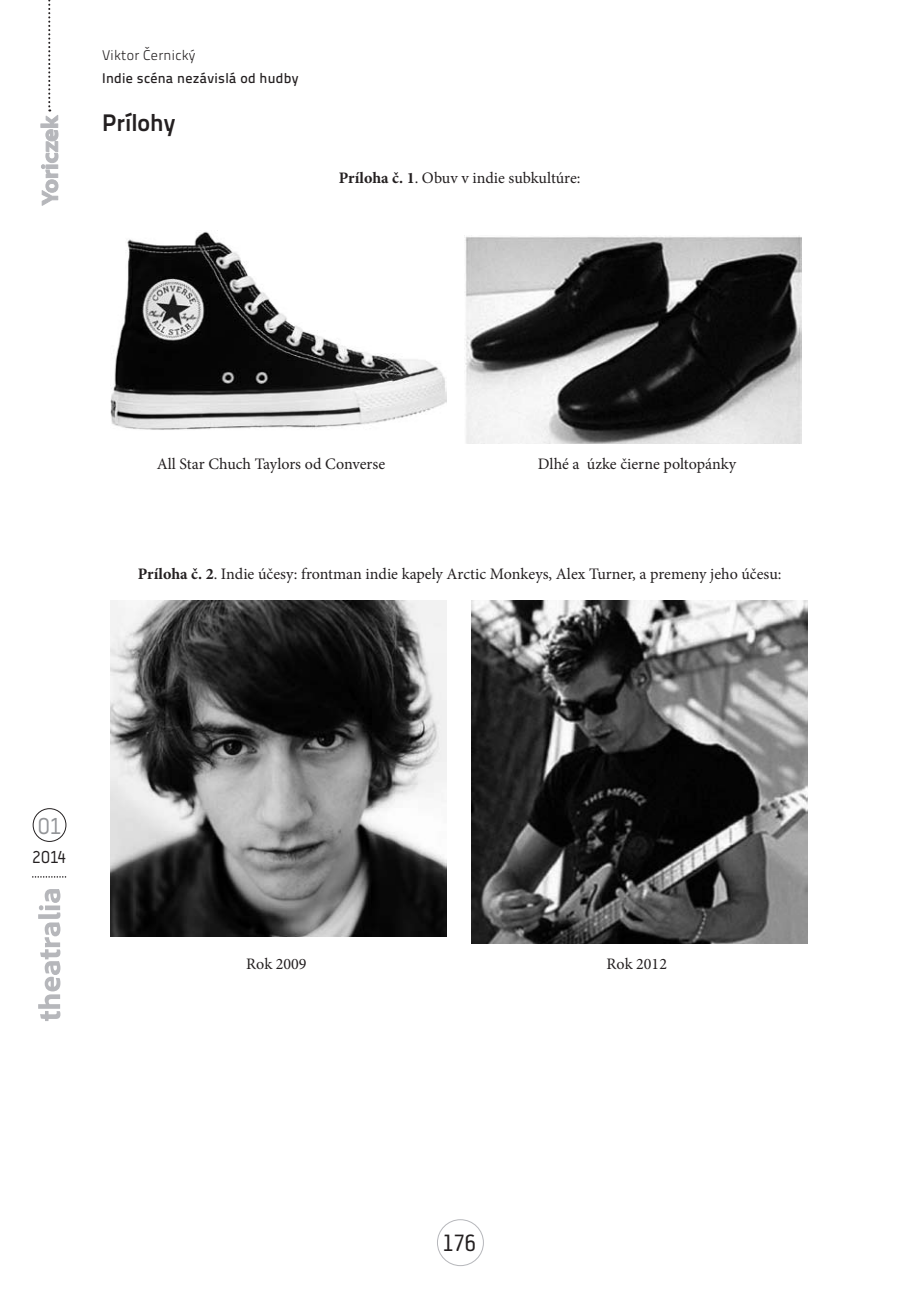
<style>
.page{position:relative;width:908px;height:1304px;background:#fff}
.page>*{position:absolute;margin:0;border:0;box-sizing:border-box;transform-origin:0 0}
.t1{font:700 24px "Titillium Text 22 L";color:#231f20}
.t2{font:24px "AF Klampenborg";color:#231f20}
.t3{font:24px "Typestar";color:#939598}
.t4{font:18px "Typestar";color:#231f20}
.t5{font:16px "Minion Pro";color:#231f20}
.t6{font:500 14px "Titillium Text 22 L";letter-spacing:.02em;color:#231f20}
.t7{font:300 14px "Titillium Text 22 L";letter-spacing:.02em;color:#231f20}
.s1{font-weight:700}
</style>
<div class="page">
<div style="left:33px;top:808px;width:33px;height:34px;border:1px solid #231f20;border-radius:50%"></div>
<svg style="left:32px;top:876px;width:34px;height:2px"></svg>
<div style="left:437px;top:1219px;width:46px;height:47px;border:1px solid #b6b7bb;border-radius:50%"></div>
<svg style="left:38px;top:889px;width:22px;height:132px"></svg>
<svg style="left:40px;top:0;width:18px;height:206px"></svg>
<img style="left:111px;top:231px;width:335px;height:199px">
<img style="left:464px;top:235px;width:336px;height:208px">
<img style="left:111px;top:600px;width:335px;height:336px">
<img style="left:471px;top:600px;width:335px;height:343px">
<p class="t7" style="left:102px;top:44px;width:95px">Viktor Černický</p>
<p class="t6" style="left:102px;top:68px;width:198px">Indie scéna nezávislá od hudby</p>
<h1 class="t1" style="left:102px;top:104px;width:75px">Prílohy</h1>
<p class="t5" style="left:339px;top:168px;width:243px"><span class="s1">Príloha č. 1</span>. Obuv v indie subkultúre:</p>
<p class="t5" style="left:157px;top:454px;width:230px">All Star Chuch Taylors od Converse</p>
<p class="t5" style="left:537px;top:454px;width:200px">Dlhé a úzke čierne poltopánky</p>
<p class="t5" style="left:138px;top:564px;width:645px"><span class="s1">Príloha č. 2</span>. Indie účesy: frontman indie kapely Arctic Monkeys, Alex Turner, a premeny jeho účesu:</p>
<h1 class="t3" style="left:37px;top:812px;width:26px">01</h1>
<p class="t4" style="left:32px;top:846px;width:37px">2014</p>
<p class="t5" style="left:246px;top:954px;width:62px">Rok 2009</p>
<p class="t5" style="left:606px;top:954px;width:62px">Rok 2012</p>
<h1 class="t2" style="left:443px;top:1230px;width:34px">176</h1>
</div>
